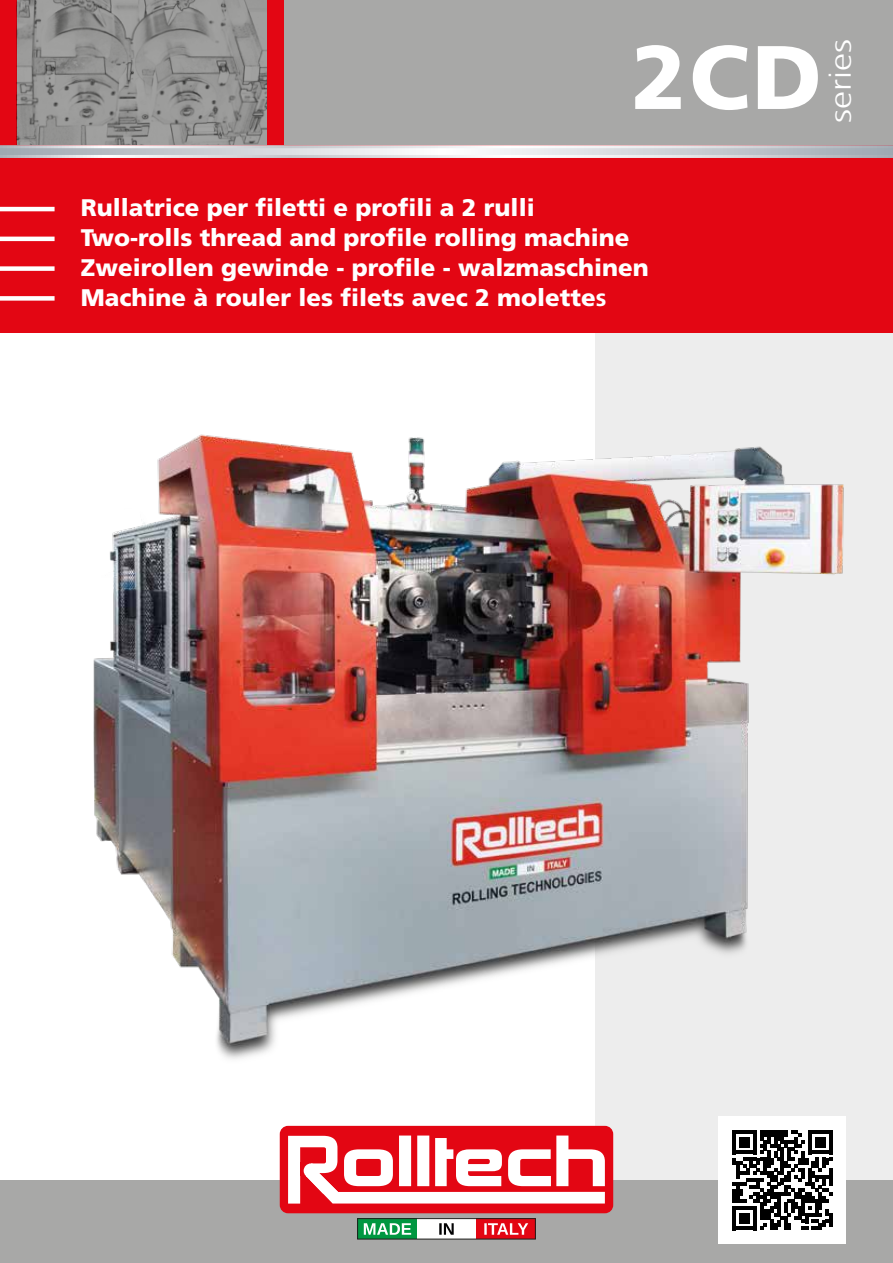
<style>
.page{position:relative;width:893px;height:1263px;background:#fff}
.page>*{position:absolute;margin:0;border:0;box-sizing:border-box;transform-origin:0 0}
.t1{font:900 90px "Frutiger LT Std";color:#fff}
.t2{font:300 30px "Frutiger LT Com";color:#fff;scale:1.2 1}
.t3{font:900 24px/30px "Frutiger LT Std";color:#fff}
.s1{font-weight:700}
</style>
<div class="page">
<div style="left:0;top:0;width:893px;height:145px;background:#a8a8a7"></div>
<div style="left:0;top:0;width:16px;height:145px;background:#e30613"></div>
<div style="left:267px;top:0;width:17px;height:145px;background:#e30613"></div>
<div style="left:595px;top:332px;width:298px;height:848px;background:#ededed"></div>
<div style="left:0;top:145px;width:893px;height:187px;background:#e30613"></div>
<svg style="left:0;top:145px;width:893px;height:13px;background:#d5d3d8"></svg>
<hr style="left:0;top:207px;width:55px;height:4px;background:#fff">
<hr style="left:0;top:237px;width:55px;height:4px;background:#fff">
<div style="left:0;top:266px;width:55px;height:5px;background:#fff"></div>
<div style="left:0;top:1180px;width:893px;height:83px;background:#a8a8a7"></div>
<div style="left:280px;top:1126px;width:333px;height:87px;background:#e30613;border-radius:8px"></div>
<svg style="left:288px;top:1135px;width:317px;height:68px"></svg>
<svg style="left:300px;top:1162px;width:11px;height:13px"></svg>
<div style="left:304px;top:1163px;width:14px;height:15px;background:#fff;border-radius:50%"></div>
<div style="left:416px;top:1218px;width:61px;height:21px;background:#fff"></div>
<div style="left:358px;top:1218px;width:59px;height:21px;background:#009741"></div>
<div style="left:476px;top:1218px;width:59px;height:21px;background:#e30613"></div>
<svg style="left:364px;top:1223px;width:47px;height:12px"></svg>
<svg style="left:439px;top:1223px;width:15px;height:12px"></svg>
<svg style="left:484px;top:1223px;width:44px;height:12px"></svg>
<div style="left:358px;top:1218px;width:177px;height:21px;border:1px solid #1e1e1c"></div>
<img style="left:0;top:296px;width:861px;height:763px">
<div style="left:719px;top:1116px;width:127px;height:128px;background:#fff"></div>
<svg style="left:732px;top:1130px;width:100px;height:100px"></svg>
<img style="left:16px;top:0;width:251px;height:145px">
<h1 class="t1" style="left:631px;top:23px;width:192px">2CD</h1>
<p class="t2" style="left:823px;top:123px;width:71px;rotate:-90deg">series</p>
<p class="t3" style="left:81px;top:192px;width:570px">Rullatrice per filetti e profili a 2 rulli Two-rolls thread and profile rolling machine Zweirollen gewinde - profile - walzmaschinen Machine à rouler les filets avec 2 molette<span class="s1">s</span></p>
</div>
